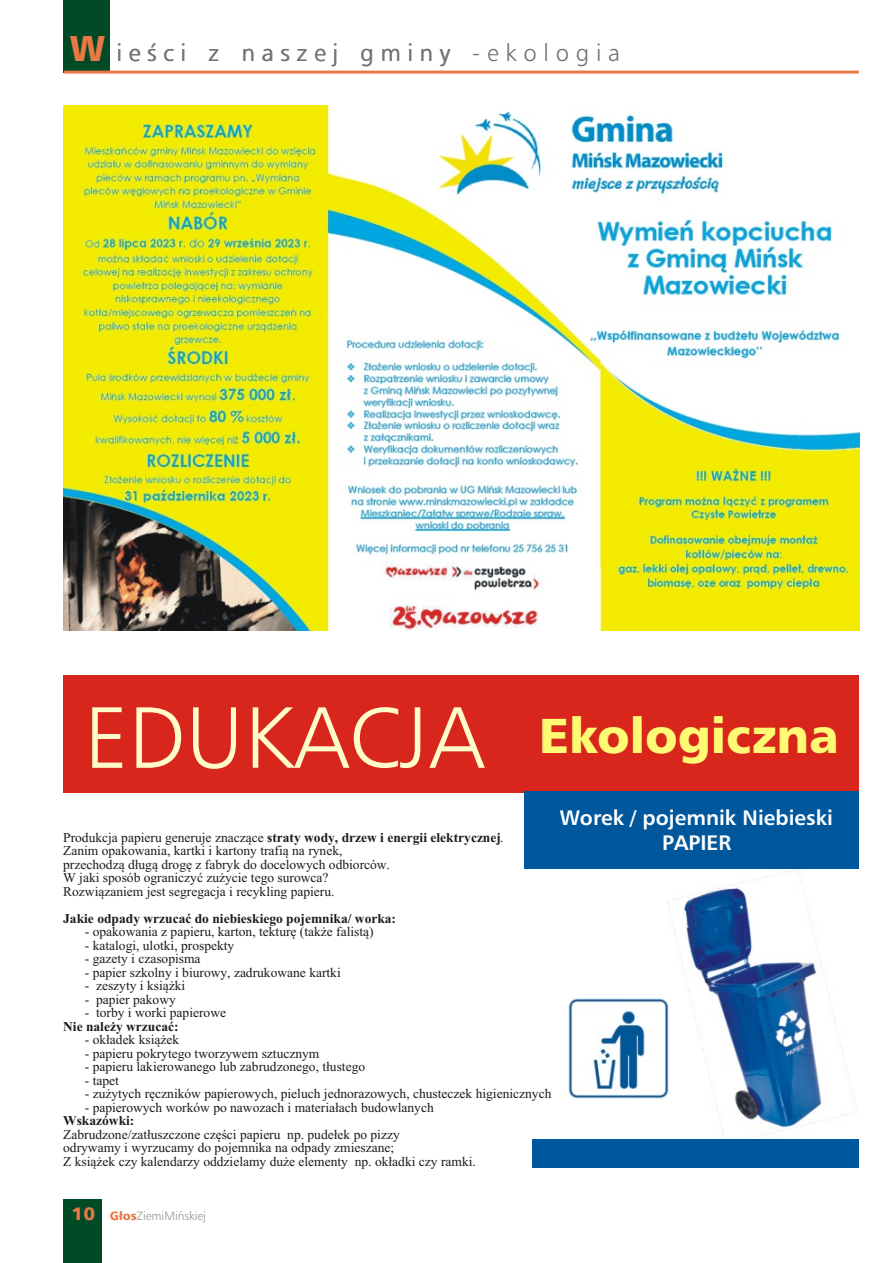
<style>
.page{position:relative;width:894px;height:1263px;background:#fff}
.page>*{position:absolute;margin:0;border:0;box-sizing:border-box;transform-origin:0 0}
.t1{font:87.15px "G Frutiger Lt IEE";color:#fffcc9}
.t2{font:700 49.2px "G Frutiger Bl IEE";color:#fffa73}
.t3{font:24px "G Frutiger Lt IEE";letter-spacing:.28em;color:#858282}
.t4{font:700 21px/25.5px "G Frutiger IEE";color:#fff;text-align:center}
.t5{font:13.5px/13.5px "Times New Roman CE";color:#1f1a17}
.t6{font:700 13.5px "Times New Roman CE";color:#1f1a17}
.t7{font:12px "G Frutiger Lt IEE";color:#969494}
.s1{font-family:"G Frutiger Bl IEE";font-weight:700;font-size:36px;color:#e87845}
.s2{color:#737070}
.s3{font-weight:700}
.s4{font-family:"G Frutiger Bl IEE";font-weight:700;font-size:18px;color:#e87845}
.s5{font-family:"G Frutiger Bl IEE";font-weight:700;color:#e87845}
</style>
<div class="page">
<div style="left:64px;top:1199px;width:38px;height:64px;background:#004a26"></div>
<div style="left:63px;top:0;width:47px;height:72px;background:#004a26"></div>
<hr style="left:64px;top:71px;width:795px;height:3px;background:#e87845">
<div style="left:63px;top:675px;width:796px;height:118px;background:#d9261c"></div>
<div style="left:524px;top:791px;width:335px;height:78px;background:#00579c"></div>
<img style="left:64px;top:106px;width:795px;height:525px">
<img style="left:667px;top:871px;width:190px;height:268px">
<div style="left:532px;top:1139px;width:327px;height:28px;background:#00579c"></div>
<img style="left:568px;top:998px;width:102px;height:102px">
<h3 class="t3" style="left:70px;top:43px;width:551px"><span class="s1">W</span> ieœci z naszej gminy <span class="s2">-ekologia</span></h3>
<h1 class="t1" style="left:84px;top:702px;width:402px">EDUKACJA</h1>
<h2 class="t2" style="left:539px;top:716px;width:301px">Ekologiczna</h2>
<p class="t5" style="left:63px;top:832px;width:442px">Produkcja papieru generuje znacz¹ce <span class="s3">straty wody, drzew i energii elektrycznej</span>.<br>Zanim opakowania, kartki i kartony trafi¹ na rynek,<br>przechodz¹ d³ug¹ drogê z fabryk do docelowych odbiorców.<br>W jaki sposób ograniczyæ zu¿ycie tego surowca?<br>Rozwi¹zaniem jest segregacja i recykling papieru.</p>
<p class="t6" style="left:63px;top:914px;width:334px">Jakie odpady wrzucaæ do niebieskiego pojemnika/ worka:</p>
<p class="t5" style="left:85px;top:926px;width:290px">- opakowania z papieru, karton, tekturê (tak¿e falist¹)</p>
<p class="t5" style="left:85px;top:940px;width:151px">- katalogi, ulotki, prospekty</p>
<p class="t5" style="left:85px;top:953px;width:117px">- gazety i czasopisma</p>
<p class="t5" style="left:85px;top:967px;width:258px">- papier szkolny i biurowy, zadrukowane kartki</p>
<p class="t5" style="left:85px;top:980px;width:102px">- zeszyty i ksi¹¿ki</p>
<p class="t5" style="left:85px;top:994px;width:93px">- papier pakowy</p>
<p class="t5" style="left:85px;top:1007px;width:143px">- torby i worki papierowe</p>
<p class="t6" style="left:63px;top:1022px;width:117px">Nie nale¿y wrzucaæ:</p>
<p class="t5" style="left:85px;top:1034px;width:96px">- ok³adek ksi¹¿ek</p>
<p class="t5" style="left:85px;top:1048px;width:236px">- papieru pokrytego tworzywem sztucznym</p>
<p class="t5" style="left:85px;top:1061px;width:282px">- papieru lakierowanego lub zabrudzonego, t³ustego</p>
<p class="t5" style="left:85px;top:1075px;width:36px">- tapet</p>
<p class="t5" style="left:85px;top:1088px;width:468px">- zu¿ytych rêczników papierowych, pieluch jednorazowych, chusteczek higienicznych</p>
<p class="t5" style="left:85px;top:1102px;width:350px">- papierowych worków po nawozach i materia³ach budowlanych</p>
<p class="t6" style="left:63px;top:1116px;width:73px">Wskazówki:</p>
<p class="t5" style="left:63px;top:1129px;width:414px">Zabrudzone/zat³uszczone czêœci papieru np. pude³ek po pizzy<br>odrywamy i wyrzucamy do pojemnika na odpady zmieszane;<br>Z ksi¹¿ek czy kalendarzy oddzielamy du¿e elementy np. ok³adki czy ramki.</p>
<h3 class="t4" style="left:560px;top:807px;width:275px">Worek / pojemnik Niebieski<br>PAPIER</h3>
<p class="t7" style="left:72px;top:1211px;width:136px"><span class="s4">10</span> <span class="s5">G³os</span>ZiemiMiñskiej</p>
</div>
